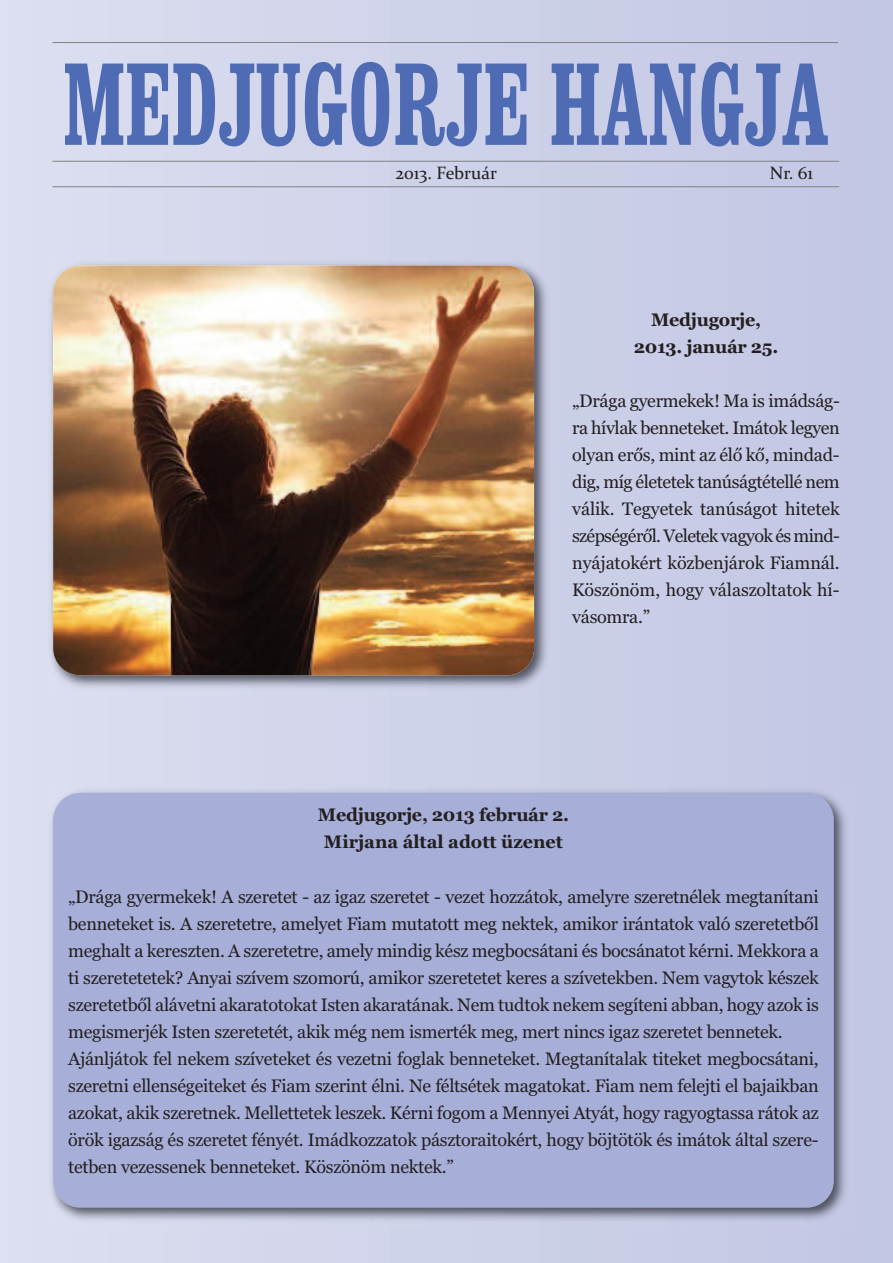
<style>
.page{position:relative;width:893px;height:1263px;background:#fff}
.page>*{position:absolute;margin:0;border:0;box-sizing:border-box;transform-origin:0 0}
.t1{font:700 condensed 117px "Clarendon";color:#4e6bb3;scale:.77 1}
.t2{font:18px/27px "Georgia";letter-spacing:-.015em;color:#231f20}
.t3{font:700 18px/27px "Georgia";letter-spacing:-.015em;color:#231f20;text-align:center}
.t4{font:18px "Constantia";color:#231f20}
</style>
<div class="page">
<hr style="left:53px;top:42px;width:785px;height:1px;background:#808285">
<hr style="left:53px;top:161px;width:786px;height:1px;background:#808285">
<hr style="left:53px;top:186px;width:786px;height:1px;background:#808285">
<img style="left:46px;top:786px;width:807px;height:441px">
<div style="left:53px;top:793px;width:781px;height:415px;background:#a7afd8;border-radius:27px"></div>
<img style="left:46px;top:258px;width:507px;height:437px">
<img style="left:53px;top:266px;width:481px;height:409px;border-radius:27px">
<h1 class="t1" style="left:63px;top:36px;width:995px">MEDJUGORJE HANGJA</h1>
<p class="t4" style="left:395px;top:162px;width:103px">2013. Február</p>
<p class="t4" style="left:770px;top:162px;width:45px">Nr. 61</p>
<p class="t3" style="left:634px;top:306px;width:146px">Medjugorje,<br>2013. január 25.</p>
<p class="t2" style="left:572px;top:387px;width:269px;text-align:justify">„Drága gyermekek! Ma is imádság&shy;ra hívlak benneteket. Imátok legyen olyan erős, mint az élő kő, mindad&shy;dig, míg életetek tanúságtétellé nem válik. Tegyetek tanúságot hitetek szépségéről. Veletek vagyok és mind&shy;nyájatokért közbenjárok Fiamnál.<br>Köszönöm, hogy válaszoltatok hí&shy;vásomra.”</p>
<p class="t3" style="left:318px;top:802px;width:253px">Medjugorje, 2013 február 2.<br>Mirjana által adott üzenet</p>
<p class="t2" style="left:68px;top:883px;width:752px">„Drága gyermekek! A szeretet - az igaz szeretet - vezet hozzátok, amelyre szeretnélek megtanítani benneteket is. A szeretetre, amelyet Fiam mutatott meg nektek, amikor irántatok való szeretetből meghalt a kereszten. A szeretetre, amely mindig kész megbocsátani és bocsánatot kérni. Mekkora a ti szeretetetek? Anyai szívem szomorú, amikor szeretetet keres a szívetekben. Nem vagytok készek szeretetből alávetni akaratotokat Isten akaratának. Nem tudtok nekem segíteni abban, hogy azok is megismerjék Isten szeretetét, akik még nem ismerték meg, mert nincs igaz szeretet bennetek.<br>Ajánljátok fel nekem szíveteket és vezetni foglak benneteket. Megtanítalak titeket megbocsátani, szeretni ellenségeiteket és Fiam szerint élni. Ne féltsétek magatokat. Fiam nem felejti el bajaikban azokat, akik szeretnek. Mellettetek leszek. Kérni fogom a Mennyei Atyát, hogy ragyogtassa rátok az örök igazság és szeretet fényét. Imádkozzatok pásztoraitokért, hogy böjtötök és imátok által szere&shy;tetben vezessenek benneteket. Köszönöm nektek.”</p>
</div>
